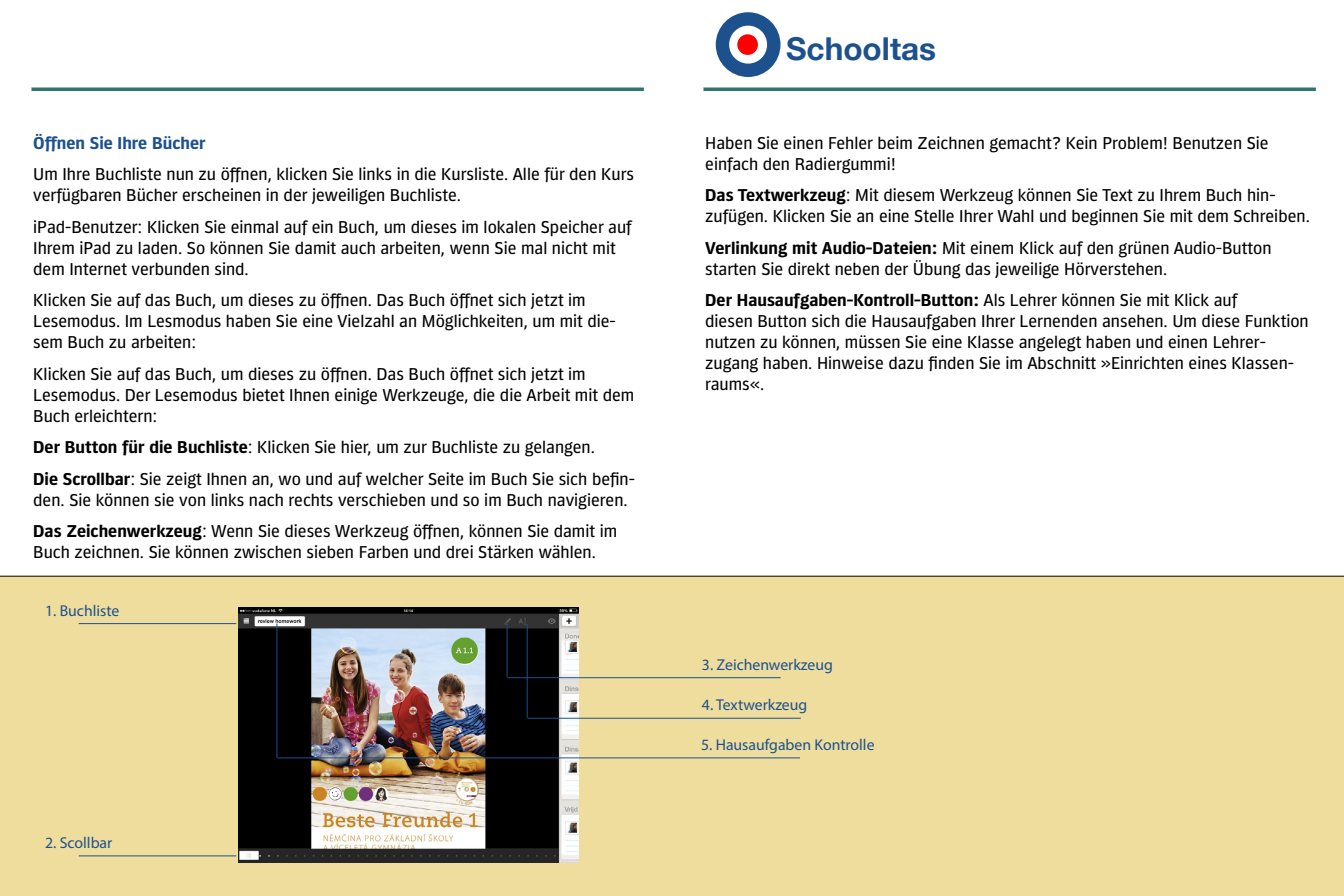
<style>
.page{position:relative;width:1344px;height:896px;background:#fff}
.page>*{position:absolute;margin:0;border:0;box-sizing:border-box;transform-origin:0 0}
.t1{font:700 31.5px "Helvetica Neue";color:#1c518e}
.text{font:17.5px/21px "Forward Sans";color:#000}
.Ue2{font:700 17.5px "Forward Sans";color:#1c518e}
.BU{font:15.75px "Myriad Pro";color:#1c518e}
.s1{font-weight:700}
</style>
<div class="page">
<hr style="left:32px;top:88px;width:612px;height:3px;background:#2f766d">
<hr style="left:704px;top:88px;width:612px;height:3px;background:#2f766d">
<div style="left:716px;top:12px;width:64px;height:65px;background:#1c518e;border-radius:50%"></div>
<div style="left:729px;top:26px;width:38px;height:38px;background:#fff;border-radius:50%"></div>
<div style="left:737px;top:34px;width:21px;height:21px;background:#f00;border-radius:50%"></div>
<svg style="left:0;top:576px;width:1344px;height:320px;background:#d1c28e"></svg>
<hr style="left:79px;top:623px;width:157px;height:1px;background:#1c518e">
<hr style="left:79px;top:855px;width:157px;height:1px;background:#1c518e">
<hr style="left:508px;top:677px;width:273px;height:1px;background:#1c518e">
<hr style="left:507px;top:623px;width:1px;height:54px;background:#1c518e">
<hr style="left:528px;top:718px;width:273px;height:1px;background:#1c518e">
<hr style="left:527px;top:624px;width:1px;height:94px;background:#1c518e">
<hr style="left:277px;top:757px;width:523px;height:1px;background:#1c518e">
<hr style="left:276px;top:624px;width:1px;height:134px;background:#1c518e">
<p class="Ue2" style="left:33px;top:133px;width:174px">Öffnen Sie Ihre Bücher</p>
<p class="text" style="left:33px;top:163px;width:602px">Um Ihre Buchliste nun zu öffnen, klicken Sie links in die Kursliste. Alle für den Kurs verfügbaren Bücher erscheinen in der jeweiligen Buchliste.</p>
<p class="text" style="left:33px;top:215px;width:600px">iPad-Benutzer: Klicken Sie einmal auf ein Buch, um dieses im lokalen Speicher auf<br>Ihrem iPad zu laden. So können Sie damit auch arbeiten, wenn Sie mal nicht mit dem Internet verbunden sind.</p>
<p class="text" style="left:33px;top:289px;width:584px">Klicken Sie auf das Buch, um dieses zu öffnen. Das Buch öffnet sich jetzt im<br>Lesemodus. Im Lesmodus haben Sie eine Vielzahl an Möglichkeiten, um mit die&shy;sem Buch zu arbeiten:</p>
<p class="text" style="left:33px;top:362px;width:603px">Klicken Sie auf das Buch, um dieses zu öffnen. Das Buch öffnet sich jetzt im<br>Lesemodus. Der Lesemodus bietet Ihnen einige Werkzeuge, die die Arbeit mit dem<br>Buch erleichtern:</p>
<p class="text" style="left:33px;top:436px;width:563px"><span class="s1">Der Button für die Buchliste</span>: Klicken Sie hier, um zur Buchliste zu gelangen.</p>
<p class="text" style="left:33px;top:467px;width:603px"><span class="s1">Die Scrollbar</span>: Sie zeigt Ihnen an, wo und auf welcher Seite im Buch Sie sich befin&shy;den. Sie können sie von links nach rechts verschieben und so im Buch navigieren.</p>
<p class="text" style="left:33px;top:520px;width:586px"><span class="s1">Das Zeichenwerkzeug</span>: Wenn Sie dieses Werkzeug öffnen, können Sie damit im<br>Buch zeichnen. Sie können zwischen sieben Farben und drei Stärken wählen.</p>
<p class="BU" style="left:45px;top:601px;width:76px">1. Buchliste</p>
<p class="BU" style="left:45px;top:833px;width:69px">2. Scollbar</p>
<h1 class="t1" style="left:786px;top:24px;width:151px">Schooltas</h1>
<p class="text" style="left:705px;top:131px;width:565px">Haben Sie einen Fehler beim Zeichnen gemacht? Kein Problem! Benutzen Sie einfach den Radiergummi!</p>
<p class="text" style="left:705px;top:184px;width:606px"><span class="s1">Das Textwerkzeug</span>: Mit diesem Werkzeug können Sie Text zu Ihrem Buch hin&shy;zufügen. Klicken Sie an eine Stelle Ihrer Wahl und beginnen Sie mit dem Schreiben.</p>
<p class="text" style="left:705px;top:236px;width:568px"><span class="s1">Verlinkung mit Audio-Dateien:</span> Mit einem Klick auf den grünen Audio-Button starten Sie direkt neben der Übung das jeweilige Hörverstehen.</p>
<p class="text" style="left:705px;top:289px;width:605px"><span class="s1">Der Hausaufgaben-Kontroll-Button:</span> Als Lehrer können Sie mit Klick auf<br>diesen Button sich die Hausaufgaben Ihrer Lernenden ansehen. Um diese Funktion nutzen zu können, müssen Sie eine Klasse angelegt haben und einen Lehrer&shy;zugang haben. Hinweise dazu finden Sie im Abschnitt »Einrichten eines Klassen&shy;raums«.</p>
<p class="BU" style="left:702px;top:655px;width:132px">3. Zeichenwerkzeug</p>
<p class="BU" style="left:702px;top:695px;width:107px">4. Textwerkzeug</p>
<p class="BU" style="left:701px;top:735px;width:175px">5. Hausaufgaben Kontrolle</p>
</div>
